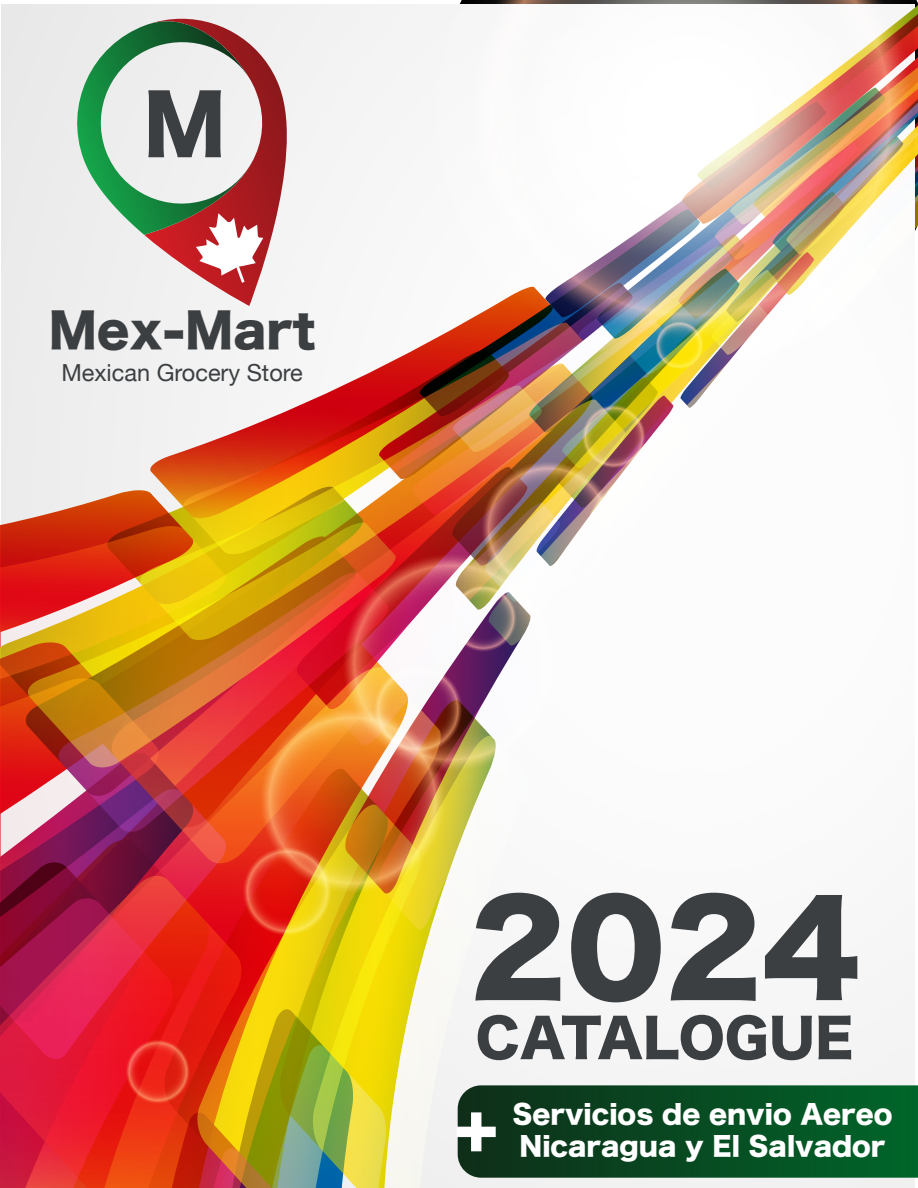
<style>
.page{position:relative;width:918px;height:1188px;background:#fff}
.page>*{position:absolute;margin:0;border:0;box-sizing:border-box;transform-origin:0 0}
.t1{font:126.3px "Hira Kaku Std N W8";color:#3c3f41}
.t2{font:80.55px "Hira Kaku Std N W8";color:#3c3f41}
.t3{font:61.95px "Hira Kaku Std N W8";color:#fff}
.t4{font:52.2px "Hira Kaku Std N W8";color:#3c3f41}
.t5{font:47.1px "Hira Kaku Std N W8";color:#3c3f41}
.t6{font:26.25px "Hira Kaku Std N W8";color:#fff}
.t7{font:23.55px "Helvetica Neue";color:#3c3f41}
</style>
<div class="page">
<div style="left:1px;top:5px;width:913px;height:1183px;background:#f5f5f6"></div>
<svg style="left:1px;top:952px;width:172px;height:236px;background:#df1c39"></svg>
<svg style="left:197px;top:952px;width:116px;height:57px;background:#ea690b"></svg>
<svg style="left:313px;top:952px;width:145px;height:214px"></svg>
<svg style="left:122px;top:1009px;width:264px;height:179px;background:#ca7e22"></svg>
<img style="left:1px;top:0;width:916px;height:952px">
<svg style="left:458px;top:1085px;width:460px;height:93px;background:#0b4c24"></svg>
<h2 class="t2" style="left:143px;top:80px;width:84px">M</h2>
<h3 class="t5" style="left:49px;top:304px;width:268px">Mex-Mart</h3>
<p class="t7" style="left:61px;top:356px;width:243px">Mexican Grocery Store</p>
<h1 class="t1" style="left:469px;top:879px;width:392px">2024</h1>
<h3 class="t4" style="left:476px;top:1009px;width:379px">CATALOGUE</h3>
<h3 class="t3" style="left:454px;top:1091px;width:46px">+</h3>
<p class="t6" style="left:512px;top:1100px;width:382px">Servicios de envio Aereo</p>
<p class="t6" style="left:519px;top:1131px;width:368px">Nicaragua y El Salvador</p>
</div>
